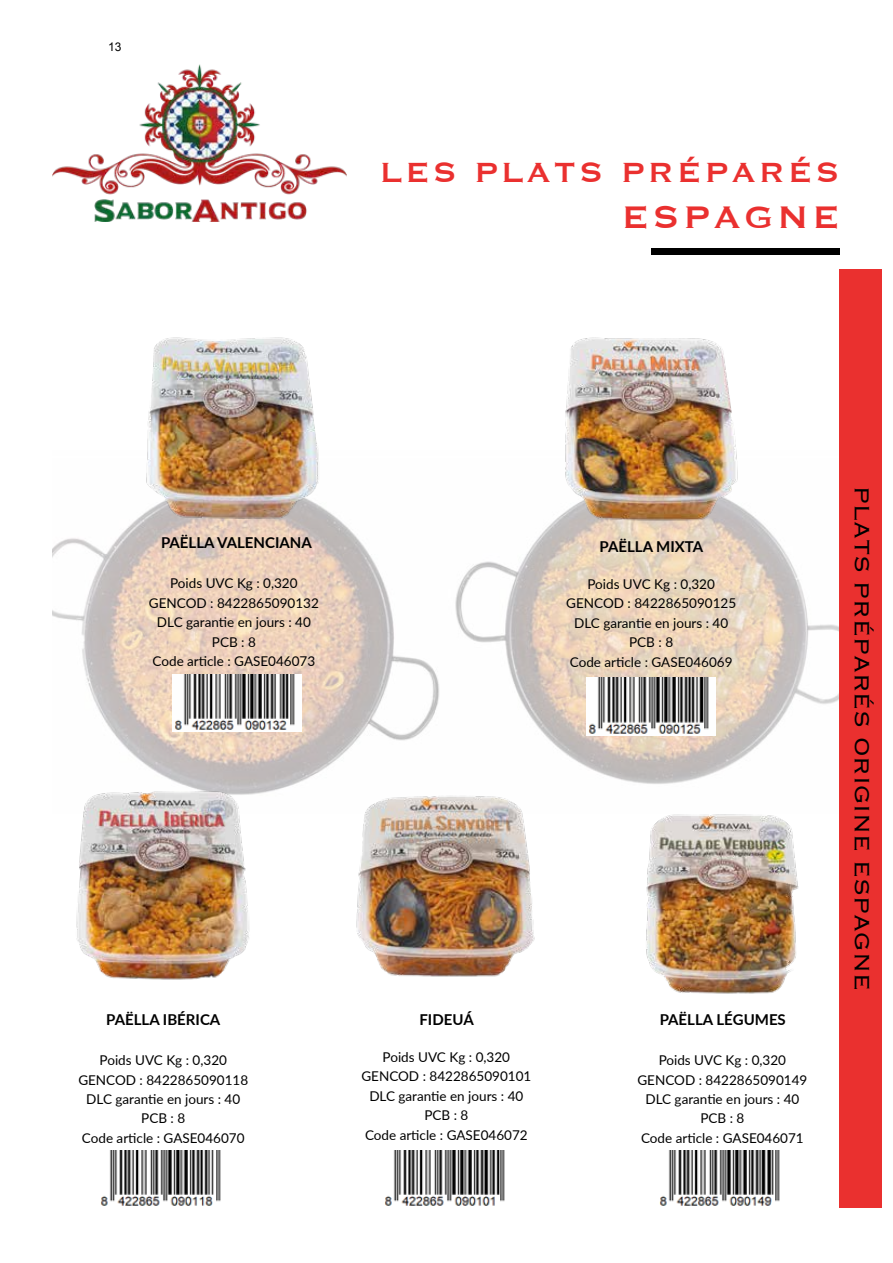
<style>
.page{position:relative;width:893px;height:1263px;background:#fff}
.page>*{position:absolute;margin:0;border:0;box-sizing:border-box;transform-origin:0 0}
.t1{font:40.5px "Copperplate";letter-spacing:.09em;color:#ea302f}
.t2{font:36px "Copperplate";letter-spacing:.09em;color:#ea302f}
.t3{font:300 27px "Copperplate";color:#000}
.t4{font:700 15px "Lato";color:#000}
.t5{font:13.5px/19.5px "Lato";color:#000;text-align:center}
.t6{font:12px "Arial";color:#000}
</style>
<div class="page">
<img style="left:52px;top:522px;width:787px;height:269px">
<img style="left:100px;top:1151px;width:121px;height:55px">
<img style="left:659px;top:1151px;width:121px;height:55px">
<img style="left:172px;top:674px;width:129px;height:57px">
<img style="left:384px;top:1151px;width:121px;height:55px">
<img style="left:587px;top:678px;width:129px;height:57px">
<div style="left:839px;top:269px;width:43px;height:939px;background:#ea302f"></div>
<img style="left:54px;top:775px;width:219px;height:205px">
<img style="left:337px;top:775px;width:219px;height:202px">
<img style="left:134px;top:337px;width:208px;height:185px">
<img style="left:646px;top:814px;width:153px;height:180px">
<img style="left:543px;top:337px;width:217px;height:189px">
<img style="left:52px;top:65px;width:294px;height:156px">
<div style="left:651px;top:248px;width:188px;height:7px;background:#000"></div>
<p class="t6" style="left:108px;top:39px;width:15px">13</p>
<h2 class="t2" style="left:380px;top:149px;width:461px">LES PLATS PRÉPARÉS</h2>
<h1 class="t1" style="left:622px;top:191px;width:219px">ESPAGNE</h1>
<p class="t4" style="left:161px;top:532px;width:152px">PAËLLA VALENCIANA</p>
<p class="t5" style="left:149px;top:573px;width:171px">Poids UVC Kg : 0,320<br>GENCOD : 8422865090132<br>DLC garantie en jours : 40<br>PCB : 8<br>Code article : GASE046073</p>
<p class="t4" style="left:600px;top:536px;width:105px">PAËLLA MIXTA</p>
<p class="t5" style="left:566px;top:573px;width:171px">Poids UVC Kg : 0,320<br>GENCOD : 8422865090125<br>DLC garantie en jours : 40<br>PCB : 8<br>Code article : GASE046069</p>
<h3 class="t3" style="left:880px;top:486px;width:506px;rotate:90deg">PLATS PRÉPARÉS ORIGINE ESPAGNE</h3>
<p class="t4" style="left:106px;top:1009px;width:116px">PAËLLA IBÉRICA</p>
<p class="t4" style="left:419px;top:1009px;width:56px">FIDEUÁ</p>
<p class="t4" style="left:660px;top:1009px;width:128px">PAËLLA LÉGUMES</p>
<p class="t5" style="left:78px;top:1050px;width:171px">Poids UVC Kg : 0,320<br>GENCOD : 8422865090118<br>DLC garantie en jours : 40<br>PCB : 8<br>Code article : GASE046070</p>
<p class="t5" style="left:361px;top:1046px;width:171px">Poids UVC Kg : 0,320<br>GENCOD : 8422865090101<br>DLC garantie en jours : 40<br>PCB : 8<br>Code article : GASE046072</p>
<p class="t5" style="left:637px;top:1050px;width:171px">Poids UVC Kg : 0,320<br>GENCOD : 8422865090149<br>DLC garantie en jours : 40<br>PCB : 8<br>Code article : GASE046071</p>
</div>
